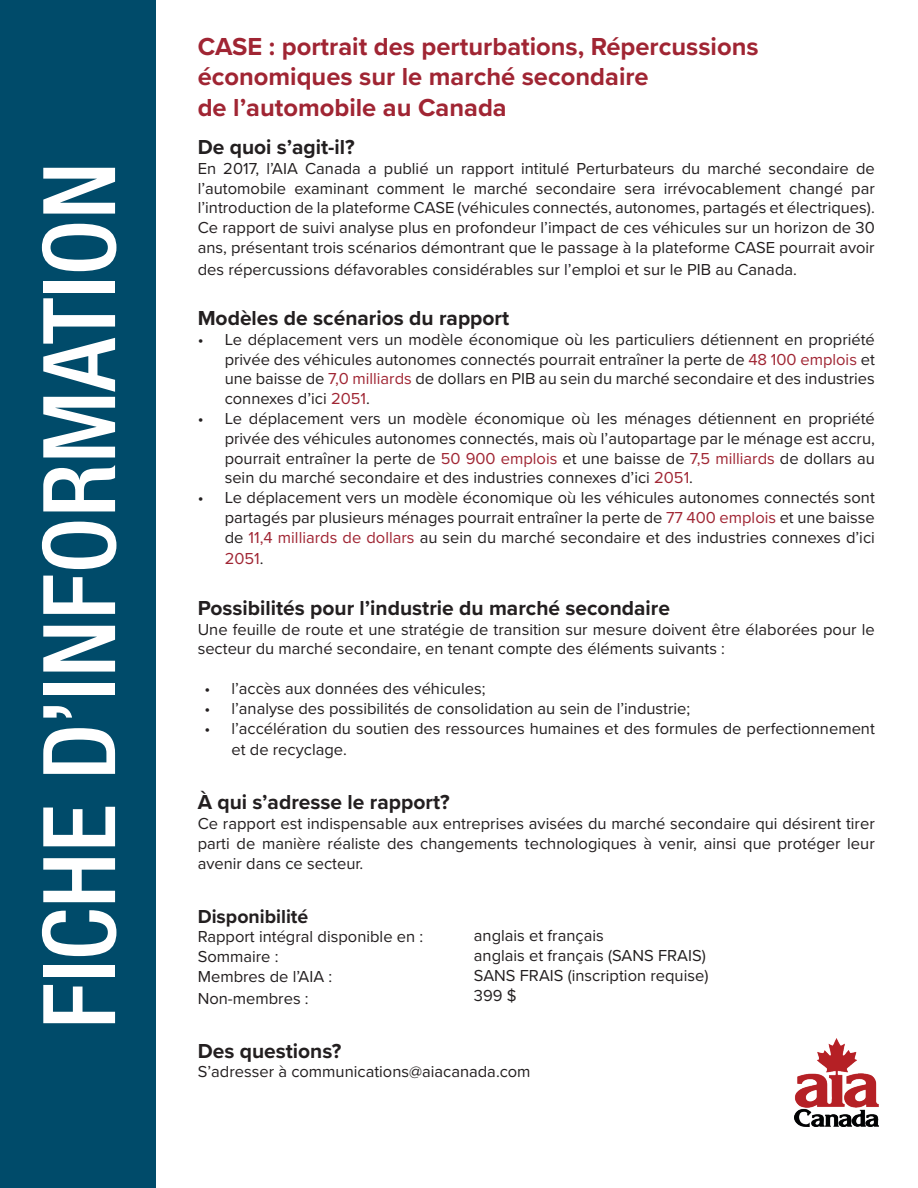
<style>
.page{position:relative;width:918px;height:1188px;background:#fff}
.page>*{position:absolute;margin:0;border:0;box-sizing:border-box;transform-origin:0 0}
.t1{font:500 condensed 100.5px "Helvetica Neue LT";color:#fff}
.t2{font:700 25.5px/30.6px "Proxima Nova";color:#a02533}
.t3{font:700 21px "Proxima Nova";color:#231f20}
.t4{font:700 19.5px "Proxima Nova";color:#231f20}
.t5{font:16.5px/19.8px "Proxima Nova";color:#231f20;text-align:justify}
.t6{font:16.5px "Proxima Nova";color:#a02533}
.s1{color:#a02533}
.s2{color:#231f20}
</style>
<div class="page">
<div style="left:0;top:0;width:156px;height:1188px;background:#004b6a"></div>
<img style="left:794px;top:1039px;width:85px;height:87px">
<p class="t1" style="left:19px;top:1029px;width:869px;rotate:-90deg">FICHE D’INFORMATION</p>
<p class="t2" style="left:198px;top:30px;width:562px">CASE : portrait des perturbations, Répercussions économiques sur le marché secondaire</p>
<p class="t2" style="left:198px;top:91px;width:311px">de l’automobile au Canada</p>
<p class="t3" style="left:198px;top:131px;width:158px">De quoi s’agit-il?</p>
<p class="t5" style="left:198px;top:158px;width:679px">En 2017, l’AIA Canada a publié un rapport intitulé Perturbateurs du marché secondaire de l’automobile examinant comment le marché secondaire sera irrévocablement changé par l’introduction de la plateforme CASE (véhicules connectés, autonomes, partagés et électriques).<br>Ce rapport de suivi analyse plus en profondeur l’impact de ces véhicules sur un horizon de 30 ans, présentant trois scénarios démontrant que le passage à la plateforme CASE pourrait avoir</p>
<p class="t5" style="left:198px;top:258px;width:601px">des répercussions défavorables considérables sur l’emploi et sur le PIB au Canada.</p>
<p class="t3" style="left:198px;top:302px;width:313px">Modèles de scénarios du rapport</p>
<p class="t5" style="left:225px;top:329px;width:652px;text-indent:-27px">• Le déplacement vers un modèle économique où les particuliers détiennent en propriété privée des véhicules autonomes connectés pourrait entraîner la perte de <span class="s1">48 100 emplois</span> et une baisse de <span class="s1">7,0 milliards</span> de dollars en PIB au sein du marché secondaire et des industries connexes d’ici <span class="s1">2051</span>.</p>
<p class="t5" style="left:225px;top:408px;width:652px;text-indent:-27px">• Le déplacement vers un modèle économique où les ménages détiennent en propriété privée des véhicules autonomes connectés, mais où l’autopartage par le ménage est accru, pourrait entraîner la perte de <span class="s1">50 900 emplois</span> et une baisse de <span class="s1">7,5 milliards</span> de dollars au sein du marché secondaire et des industries connexes d’ici <span class="s1">2051</span>.</p>
<p class="t5" style="left:225px;top:487px;width:652px;text-indent:-27px">• Le déplacement vers un modèle économique où les véhicules autonomes connectés sont partagés par plusieurs ménages pourrait entraîner la perte de <span class="s1">77 400 emplois</span> et une baisse de <span class="s1">11,4 milliards de dollars</span> au sein du marché secondaire et des industries connexes d’ici</p>
<p class="t6" style="left:225px;top:547px;width:40px">2051<span class="s2">.</span></p>
<p class="t3" style="left:198px;top:592px;width:474px">Possibilités pour l’industrie du marché secondaire</p>
<p class="t5" style="left:198px;top:618px;width:679px">Une feuille de route et une stratégie de transition sur mesure doivent être élaborées pour le secteur du marché secondaire, en tenant compte des éléments suivants :</p>
<p class="t5" style="left:204px;top:678px;width:283px">• l’accès aux données des véhicules;</p>
<p class="t5" style="left:204px;top:698px;width:487px">• l’analyse des possibilités de consolidation au sein de l’industrie;</p>
<p class="t5" style="left:231px;top:717px;width:645px;line-height:21.6px;text-indent:-27px">• l’accélération du soutien des ressources humaines et des formules de perfectionnement et de recyclage.</p>
<p class="t3" style="left:198px;top:787px;width:253px">À qui s’adresse le rapport?</p>
<p class="t5" style="left:198px;top:813px;width:679px">Ce rapport est indispensable aux entreprises avisées du marché secondaire qui désirent tirer parti de manière réaliste des changements technologiques à venir, ainsi que protéger leur avenir dans ce secteur.</p>
<p class="t4" style="left:198px;top:902px;width:112px">Disponibilité</p>
<p class="t5" style="left:198px;top:926px;width:227px">Rapport intégral disponible en :</p>
<p class="t5" style="left:198px;top:946px;width:82px">Sommaire :</p>
<p class="t5" style="left:198px;top:966px;width:136px">Membres de l’AIA :</p>
<p class="t5" style="left:198px;top:987px;width:113px">Non-membres :</p>
<p class="t3" style="left:198px;top:1035px;width:145px">Des questions?</p>
<p class="t5" style="left:198px;top:1061px;width:334px">S’adresser à communications@aiacanada.com</p>
<p class="t5" style="left:474px;top:925px;width:131px">anglais et français</p>
<p class="t5" style="left:474px;top:945px;width:233px">anglais et français (SANS FRAIS)</p>
<p class="t5" style="left:474px;top:965px;width:236px">SANS FRAIS (inscription requise)</p>
<p class="t5" style="left:474px;top:985px;width:44px">399 $</p>
</div>
